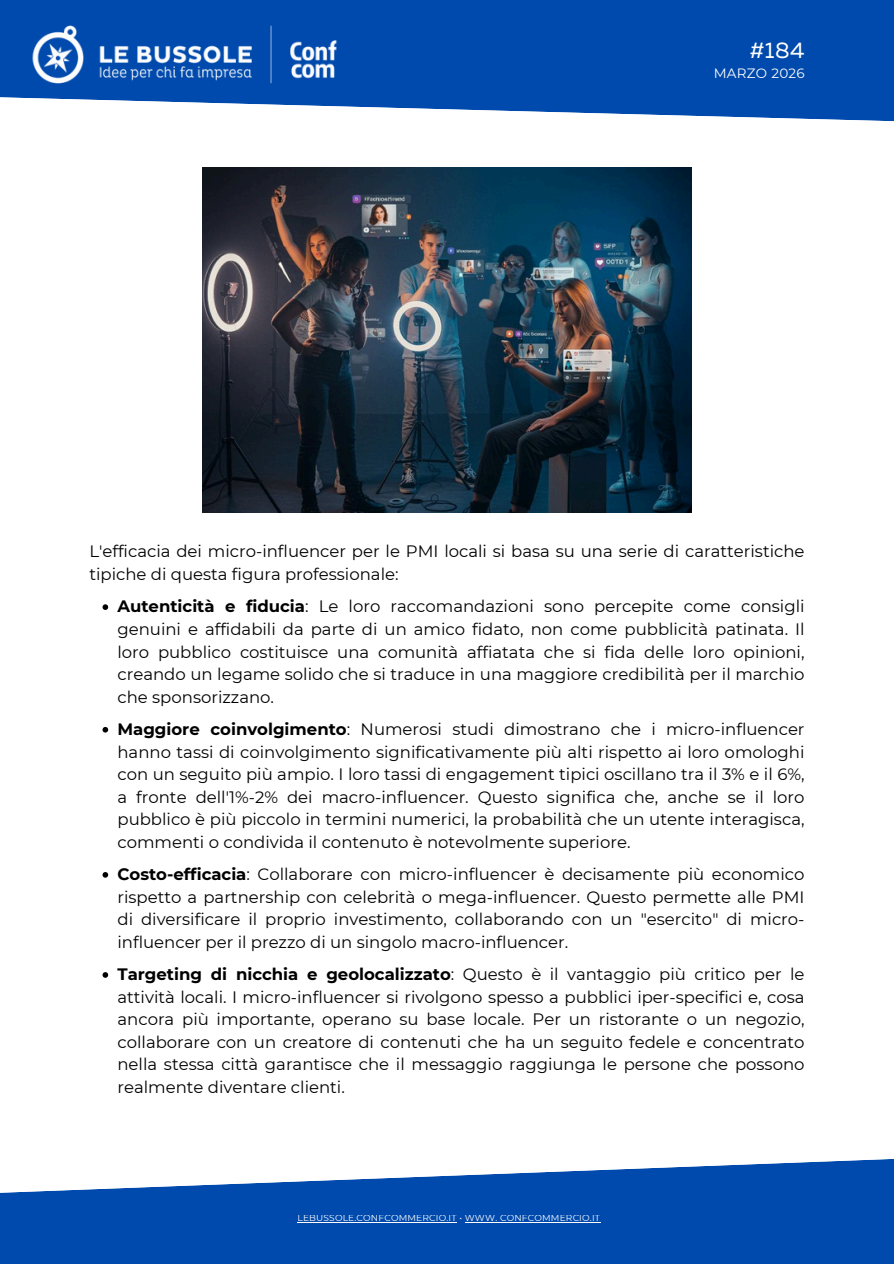
<style>
.page{position:relative;width:894px;height:1264px;background:#fff}
.page>*{position:absolute;margin:0;border:0;box-sizing:border-box;transform-origin:0 0}
.t1{font:22.5px "Muller";color:#fff}
.t2{font:21px "Muller";color:#fff}
.t3{font:16.5px/22.5px "Montserrat";color:#000;text-align:justify}
.t4{font:13.5px "Montserrat";letter-spacing:.02em;color:#fff}
.t5{font:12px "Montserrat";letter-spacing:.02em;color:#fff}
.t6{font:9px "Montserrat";letter-spacing:.02em;color:#fff}
.s1{font-weight:700}
</style>
<div class="page">
<svg style="left:0;top:1159px;width:893px;height:104px;fill:#004aad"></svg>
<svg style="left:0;top:0;width:893px;height:122px;background:#2463b8"></svg>
<img style="left:13px;top:13px;width:343px;height:84px">
<hr style="left:297px;top:1222px;width:159px;height:1px;background:#fff">
<hr style="left:464px;top:1222px;width:136px;height:1px;background:#fff">
<img style="left:203px;top:167px;width:488px;height:345px">
<svg style="left:102px;top:604px;width:6px;height:6px"></svg>
<svg style="left:102px;top:727px;width:6px;height:5px"></svg>
<svg style="left:102px;top:872px;width:6px;height:5px"></svg>
<svg style="left:102px;top:972px;width:6px;height:5px"></svg>
<h1 class="t1" style="left:749px;top:41px;width:56px">#184</h1>
<p class="t4" style="left:713px;top:64px;width:92px">MARZO 2026</p>
<p class="t2" style="left:779px;top:41px;width:26px">35</p>
<p class="t5" style="left:707px;top:63px;width:98px">FEBBRAIO 2021</p>
<p class="t2" style="left:748px;top:41px;width:58px">#049</p>
<p class="t5" style="left:719px;top:63px;width:87px">GIUGNO 2022</p>
<p class="t3" style="left:89px;top:540px;width:716px">L'efficacia dei micro-influencer per le PMI locali si basa su una serie di caratteristiche tipiche di questa figura professionale:</p>
<p class="t3" style="left:117px;top:595px;width:688px"><span class="s1">Autenticità e fiducia</span>: Le loro raccomandazioni sono percepite come consigli genuini e affidabili da parte di un amico fidato, non come pubblicità patinata. Il loro pubblico costituisce una comunità affiatata che si fida delle loro opinioni, creando un legame solido che si traduce in una maggiore credibilità per il marchio che sponsorizzano.</p>
<p class="t3" style="left:117px;top:718px;width:688px"><span class="s1">Maggiore coinvolgimento</span>: Numerosi studi dimostrano che i micro-influencer hanno tassi di coinvolgimento significativamente più alti rispetto ai loro omologhi con un seguito più ampio. I loro tassi di engagement tipici oscillano tra il 3% e il 6%, a fronte dell'1%-2% dei macro-influencer. Questo significa che, anche se il loro pubblico è più piccolo in termini numerici, la probabilità che un utente interagisca, commenti o condivida il contenuto è notevolmente superiore.</p>
<p class="t3" style="left:117px;top:863px;width:688px"><span class="s1">Costo-efficacia</span>: Collaborare con micro-influencer è decisamente più economico rispetto a partnership con celebrità o mega-influencer. Questo permette alle PMI di diversificare il proprio investimento, collaborando con un "esercito" di micro&shy;influencer per il prezzo di un singolo macro-influencer.</p>
<p class="t3" style="left:117px;top:963px;width:688px"><span class="s1">Targeting di nicchia e geolocalizzato</span>: Questo è il vantaggio più critico per le attività locali. I micro-influencer si rivolgono spesso a pubblici iper-specifici e, cosa ancora più importante, operano su base locale. Per un ristorante o un negozio, collaborare con un creatore di contenuti che ha un seguito fedele e concentrato nella stessa città garantisce che il messaggio raggiunga le persone che possono realmente diventare clienti.</p>
<p class="t6" style="left:297px;top:1212px;width:304px">LEBUSSOLE.CONFCOMMERCIO.IT • WWW. CONFCOMMERCIO.IT</p>
</div>
